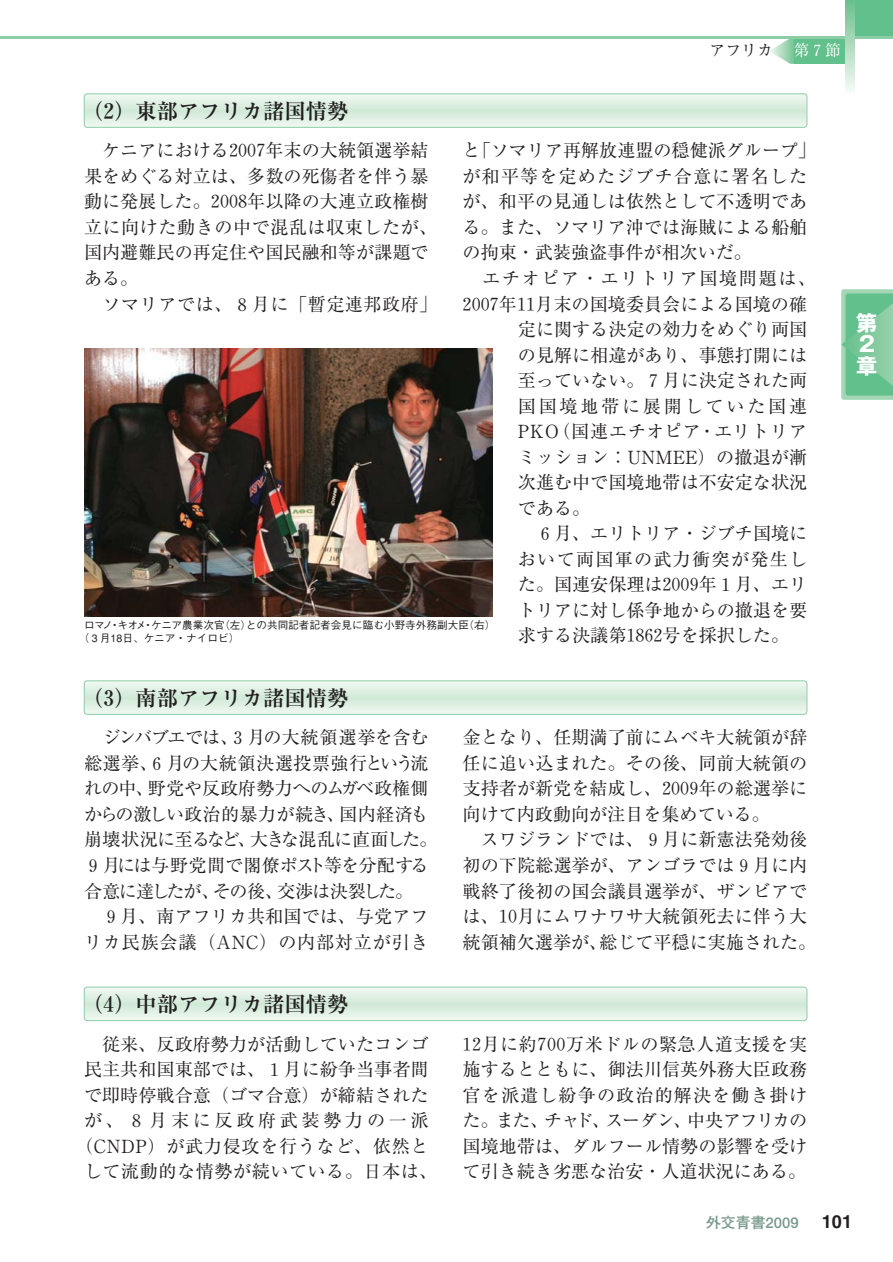
<style>
.page{position:relative;width:893px;height:1262px;background:#fff}
.page>*{position:absolute;margin:0;border:0;box-sizing:border-box;transform-origin:0 0}
.t1{font:700 21.3px "Ryumin";color:#231f20}
.t2{font:700 21.3px/21.3px "Gothic MB101";color:#fff;text-align:justify}
.t3{font:18.15px/25.5px "Ryumin";letter-spacing:.005em;color:#231f20;text-align:justify}
.t4{font:18.15px/25.5px "Ryumin";letter-spacing:-.015em;color:#231f20}
.t5{font:18.15px "Ryumin";letter-spacing:.03em;color:#231f20}
.t6{font:18.15px/25.5px "Ryumin";letter-spacing:.045em;color:#231f20;text-align:right}
.t7{font:18.15px "Ryumin";letter-spacing:.04em;color:#231f20}
.t8{font:18.15px "Ryumin";letter-spacing:.09em;color:#231f20}
.t9{font:18.15px "Ryumin";letter-spacing:.055em;color:#231f20}
.t10{font:18.15px "Ryumin";letter-spacing:.205em;color:#231f20}
.t11{font:18.15px "Ryumin";letter-spacing:.07em;color:#231f20}
.t12{font:18.15px "Ryumin";letter-spacing:.155em;color:#231f20}
.t13{font:18.15px "Midashi Go MB31";color:#231f20}
.t14{font:15.9px "Ryumin";color:#231f20}
.t15{font:15.9px "Ryumin";color:#fff}
.t16{font:700 14.85px "Futo Go B101";color:#78998c}
.t17{font:500 10.65px/12.8px "Gothic BBB";color:#231f20}
.s1{font-family:"Ryumin Num"}
</style>
<div class="page">
<svg style="left:769px;top:38px;width:25px;height:26px"></svg>
<div style="left:794px;top:38px;width:51px;height:26px;background:#62c08c"></div>
<div style="left:845px;top:0;width:47px;height:38px;background:#62c08c"></div>
<hr style="left:0;top:36px;width:892px;height:2px;background:#8ccda5">
<svg style="left:845px;top:4px;width:9px;height:87px"></svg>
<svg style="left:841px;top:289px;width:51px;height:111px;background:#79c79a"></svg>
<svg style="left:84px;top:987px;width:722px;height:33px;background:#dff0e3"></svg>
<div style="left:84px;top:986px;width:723px;height:34px;border:1px solid #8ccda5;border-radius:3px"></div>
<svg style="left:84px;top:94px;width:722px;height:33px;background:#dff0e3"></svg>
<div style="left:84px;top:94px;width:723px;height:34px;border:1px solid #8ccda5;border-radius:3px"></div>
<svg style="left:84px;top:681px;width:722px;height:33px;background:#dff0e3"></svg>
<div style="left:84px;top:680px;width:723px;height:34px;border:1px solid #8ccda5;border-radius:3px"></div>
<img style="left:84px;top:349px;width:408px;height:268px">
<p class="t14" style="left:709px;top:45px;width:65px">アフリカ</p>
<p class="t15" style="left:793px;top:45px;width:49px">第７節</p>
<p class="t1" style="left:82px;top:104px;width:268px">（２）東部アフリカ諸国情勢</p>
<p class="t3" style="left:84px;top:140px;width:355px;text-align:left;text-indent:18px">ケニアにおける<span class="s1">2007</span>年末の大統領選挙結果をめぐる対立は、多数の死傷者を伴う暴動に発展した。<span class="s1">2008</span>年以降の大連立政権樹立に向けた動きの中で混乱は収束したが、国内避難民の再定住や国民融和等が課題である。</p>
<p class="t5" style="left:103px;top:297px;width:336px">ソマリアでは、８月に「暫定連邦政府」</p>
<p class="t3" style="left:462px;top:140px;width:355px;text-align:left">と「ソマリア再解放連盟の穏健派グループ」が和平等を定めたジブチ合意に署名したが、和平の見通しは依然として不透明である。また、ソマリア沖では海賊による船舶の拘束・武装強盗事件が相次いだ。</p>
<p class="t8" style="left:482px;top:272px;width:335px">エチオピア・エリトリア国境問題は、</p>
<p class="t3" style="left:462px;top:293px;width:346px"><span class="s1">2007</span>年<span class="s1">11</span>月末の国境委員会による国境の確</p>
<p class="t3" style="left:518px;top:319px;width:291px">定に関する決定の効力をめぐり両国</p>
<p class="t3" style="left:518px;top:344px;width:291px">の見解に相違があり、事態打開には</p>
<p class="t3" style="left:518px;top:370px;width:291px">至っていない。７月に決定された両</p>
<p class="t12" style="left:518px;top:399px;width:291px">国国境地帯に展開していた国連</p>
<p class="t9" style="left:518px;top:425px;width:291px">PKO（国連エチオピア・エリトリア</p>
<p class="t3" style="left:518px;top:446px;width:291px">ミッション：UNMEE）の撤退が漸</p>
<p class="t3" style="left:518px;top:472px;width:291px">次進む中で国境地帯は不安定な状況</p>
<p class="t3" style="left:518px;top:497px;width:74px">である。</p>
<p class="t3" style="left:536px;top:523px;width:273px">６月、エリトリア・ジブチ国境に</p>
<p class="t11" style="left:518px;top:552px;width:291px">おいて両国軍の武力衝突が発生し</p>
<p class="t3" style="left:518px;top:574px;width:291px">た。国連安保理は<span class="s1">2009</span>年１月、エリ</p>
<p class="t3" style="left:518px;top:599px;width:291px">トリアに対し係争地からの撤退を要</p>
<p class="t3" style="left:518px;top:625px;width:273px">求する決議第<span class="s1">1862</span>号を採択した。</p>
<p class="t17" style="left:79px;top:620px;width:418px;text-indent:5px">ロマノ・キオメ・ケニア農業次官（左）との共同記者記者会見に臨む小野寺外務副大臣（右）（3 月18日、ケニア・ナイロビ）</p>
<p class="t2" style="left:856px;top:315px;width:23px">第2章</p>
<p class="t1" style="left:82px;top:690px;width:268px">（３）南部アフリカ諸国情勢</p>
<p class="t4" style="left:84px;top:727px;width:355px;text-indent:19px">ジンバブエでは、３月の大統領選挙を含む総選挙、６月の大統領決選投票強行という流れの中、野党や反政府勢力へのムガベ政権側からの激しい政治的暴力が続き、国内経済も崩壊状況に至るなど、大きな混乱に直面した。<br>９月には与野党間で閣僚ポスト等を分配する合意に達したが、その後、交渉は決裂した。</p>
<p class="t6" style="left:84px;top:906px;width:346px">９月、南アフリカ共和国では、与党アフリカ民族会議（ANC）の内部対立が引き</p>
<p class="t1" style="left:82px;top:997px;width:268px">（４）中部アフリカ諸国情勢</p>
<p class="t3" style="left:102px;top:1033px;width:328px">従来、反政府勢力が活動していたコンゴ</p>
<p class="t3" style="left:84px;top:1059px;width:346px">民主共和国東部では、１月に紛争当事者間</p>
<p class="t3" style="left:84px;top:1084px;width:346px">で即時停戦合意（ゴマ合意）が締結された</p>
<p class="t10" style="left:84px;top:1114px;width:346px">が、８月末に反政府武装勢力の一派</p>
<p class="t7" style="left:75px;top:1139px;width:355px">（CNDP）が武力侵攻を行うなど、依然と</p>
<p class="t5" style="left:84px;top:1165px;width:355px">して流動的な情勢が続いている。日本は、</p>
<p class="t3" style="left:462px;top:727px;width:346px">金となり、任期満了前にムベキ大統領が辞任に追い込まれた。その後、同前大統領の支持者が新党を結成し、<span class="s1">2009</span>年の総選挙に向けて内政動向が注目を集めている。</p>
<p class="t3" style="left:462px;top:829px;width:355px;text-align:center">スワジランドでは、９月に新憲法発効後<br>初の下院総選挙が、アンゴラでは９月に内戦終了後初の国会議員選挙が、ザンビアでは、<span class="s1">10</span>月にムワナワサ大統領死去に伴う大統領補欠選挙が、総じて平穏に実施された。</p>
<p class="t3" style="left:462px;top:1033px;width:346px"><span class="s1">12</span>月に約<span class="s1">700</span>万米ドルの緊急人道支援を実施するとともに、御法川信英外務大臣政務官を派遣し紛争の政治的解決を働き掛けた。また、チャド、スーダン、中央アフリカの国境地帯は、ダルフール情勢の影響を受けて引き続き劣悪な治安・人道状況にある。</p>
<p class="t16" style="left:706px;top:1217px;width:94px">外交青書2009</p>
<p class="t13" style="left:821px;top:1214px;width:32px">101</p>
</div>
